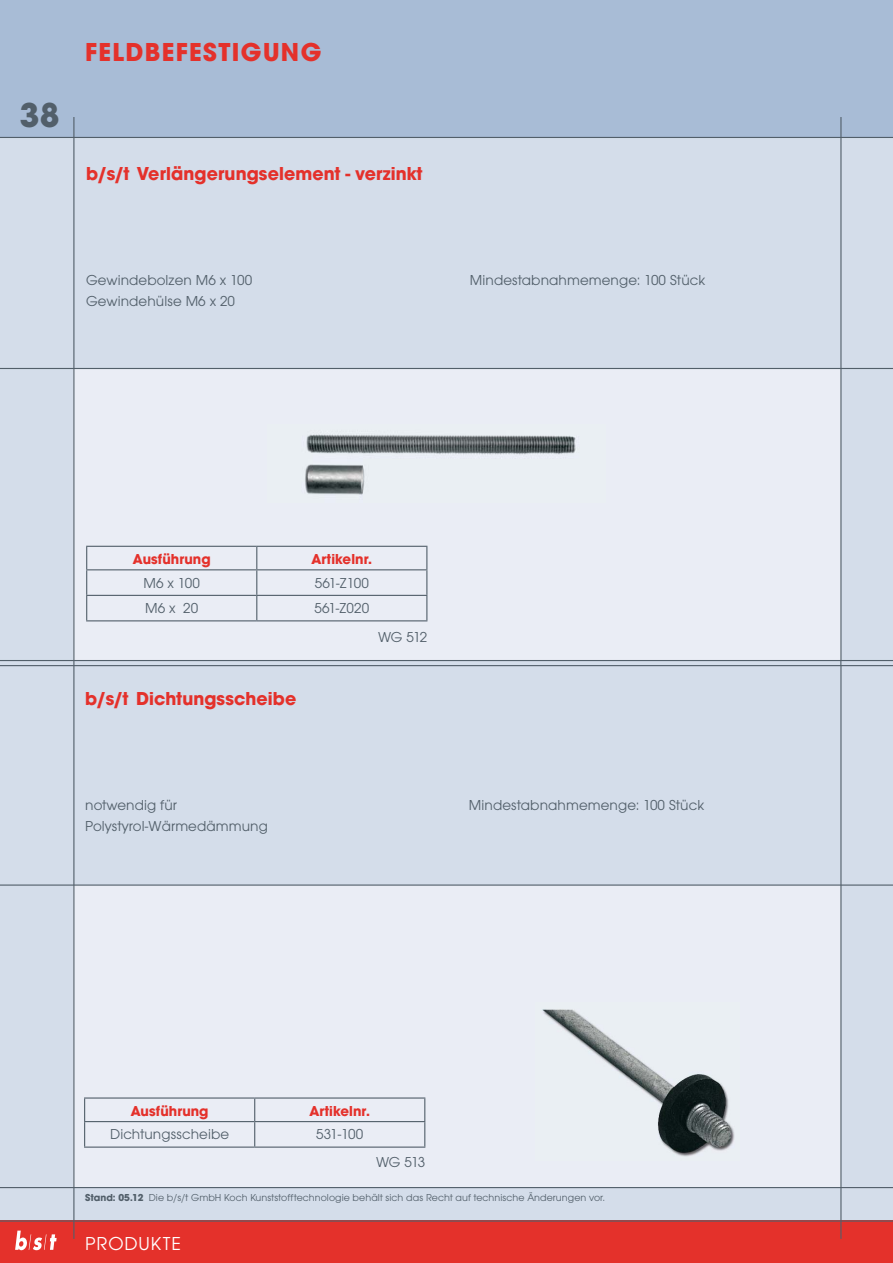
<style>
.page{position:relative;width:893px;height:1263px;background:#fff}
.page>*{position:absolute;margin:0;border:0;box-sizing:border-box;transform-origin:0 0}
.t1{font:700 36px "Avant Garde Gothic Itc T";color:#525f6a}
.t2{font:700 27px "Avant Garde Gothic Itc T";letter-spacing:.05em;color:#e4312b}
.t3{font:700 19.5px "Avant Garde Gothic Itc T";letter-spacing:.005em;color:#e4312b}
.t4{font:19.5px "Avant Garde Gothic Itc T";letter-spacing:.05em;color:#fff}
.t5{font:15px/21px "Avant Garde Gothic Itc T";letter-spacing:.005em;color:#525f6a}
.t6{font:700 15px "Avant Garde Gothic Itc T";letter-spacing:.005em;color:#e4312b}
.t7{font:10.5px "Avant Garde Gothic Itc T";letter-spacing:.005em;color:#525f6a}
.s1{font-weight:700}
</style>
<div class="page">
<div style="left:0;top:125px;width:893px;height:1138px;background:#d4ddea"></div>
<div style="left:74px;top:885px;width:767px;height:302px;background:#eaedf5"></div>
<div style="left:74px;top:368px;width:767px;height:296px;background:#eaedf5"></div>
<div style="left:0;top:1221px;width:893px;height:42px;background:#e4312b"></div>
<svg style="left:15px;top:1230px;width:42px;height:20px"></svg>
<div style="left:0;top:0;width:893px;height:138px;background:#a8bcd6"></div>
<hr style="left:0;top:1220px;width:893px;height:1px;background:#525f6a">
<hr style="left:84px;top:1097px;width:171px;height:1px;background:#525f6a">
<hr style="left:255px;top:1097px;width:170px;height:1px;background:#525f6a">
<hr style="left:84px;top:1121px;width:171px;height:1px;background:#525f6a">
<svg style="left:84px;top:1098px;width:1px;height:48px"></svg>
<hr style="left:255px;top:1121px;width:170px;height:1px;background:#525f6a">
<svg style="left:254px;top:1098px;width:1px;height:48px"></svg>
<svg style="left:424px;top:1098px;width:1px;height:48px"></svg>
<hr style="left:84px;top:1146px;width:171px;height:2px;background:#525f6a">
<hr style="left:255px;top:1146px;width:170px;height:2px;background:#525f6a">
<img style="left:542px;top:1009px;width:193px;height:148px">
<hr style="left:86px;top:546px;width:171px;height:1px;background:#525f6a">
<hr style="left:257px;top:546px;width:170px;height:1px;background:#525f6a">
<hr style="left:86px;top:569px;width:171px;height:1px;background:#525f6a">
<hr style="left:257px;top:569px;width:170px;height:1px;background:#525f6a">
<hr style="left:86px;top:595px;width:171px;height:1px;background:#525f6a">
<svg style="left:86px;top:547px;width:1px;height:73px"></svg>
<hr style="left:257px;top:595px;width:170px;height:1px;background:#525f6a">
<svg style="left:256px;top:547px;width:1px;height:73px"></svg>
<svg style="left:426px;top:547px;width:1px;height:73px"></svg>
<hr style="left:86px;top:620px;width:171px;height:1px;background:#525f6a">
<hr style="left:257px;top:620px;width:170px;height:1px;background:#525f6a">
<img style="left:305px;top:434px;width:271px;height:61px">
<hr style="left:73px;top:117px;width:1px;height:1122px;background:#525f6a">
<hr style="left:0;top:137px;width:893px;height:1px;background:#525f6a">
<hr style="left:0;top:368px;width:893px;height:1px;background:#525f6a">
<hr style="left:0;top:1187px;width:893px;height:1px;background:#525f6a">
<hr style="left:840px;top:117px;width:1px;height:1122px;background:#525f6a">
<hr style="left:0;top:884px;width:893px;height:2px;background:#525f6a">
<svg style="left:0;top:660px;width:893px;height:6px"></svg>
<h1 class="t1" style="left:20px;top:93px;width:41px">38</h1>
<h2 class="t2" style="left:85px;top:35px;width:238px">felDbefeStiGunG</h2>
<h3 class="t3" style="left:86px;top:162px;width:338px">b/s/t Verlängerungselement - verzinkt</h3>
<p class="t5" style="left:86px;top:269px;width:168px">Gewindebolzen M6 x 100<br>Gewindehülse M6 x 20</p>
<p class="t5" style="left:470px;top:269px;width:237px">Mindestabnahmemenge: 100 Stück</p>
<p class="t6" style="left:133px;top:550px;width:79px">Ausführung</p>
<p class="t6" style="left:312px;top:550px;width:62px">Artikelnr.</p>
<p class="t5" style="left:144px;top:572px;width:58px">M6 x 100</p>
<p class="t5" style="left:315px;top:572px;width:56px">561-Z100</p>
<p class="t5" style="left:145px;top:597px;width:55px">M6 x 20</p>
<p class="t5" style="left:314px;top:597px;width:56px">561-Z020</p>
<h3 class="t3" style="left:85px;top:687px;width:213px">b/s/t Dichtungsscheibe</h3>
<p class="t5" style="left:378px;top:626px;width:51px">WG 512</p>
<p class="t5" style="left:85px;top:794px;width:184px">notwendig für polystyrol-Wärmedämmung</p>
<p class="t5" style="left:469px;top:794px;width:237px">Mindestabnahmemenge: 100 Stück</p>
<p class="t6" style="left:131px;top:1101px;width:79px">Ausführung</p>
<p class="t6" style="left:309px;top:1101px;width:62px">Artikelnr.</p>
<p class="t5" style="left:110px;top:1123px;width:120px">dichtungsscheibe</p>
<p class="t5" style="left:316px;top:1123px;width:49px">531-100</p>
<p class="t5" style="left:376px;top:1151px;width:51px">WG 513</p>
<p class="t7" style="left:85px;top:1192px;width:521px"><span class="s1">Stand: 05.12</span> die b/s/t GmbH koch kunststofftechnologie behält sich das recht auf technische Änderungen vor.</p>
<h3 class="t4" style="left:85px;top:1232px;width:98px">produkte</h3>
</div>
